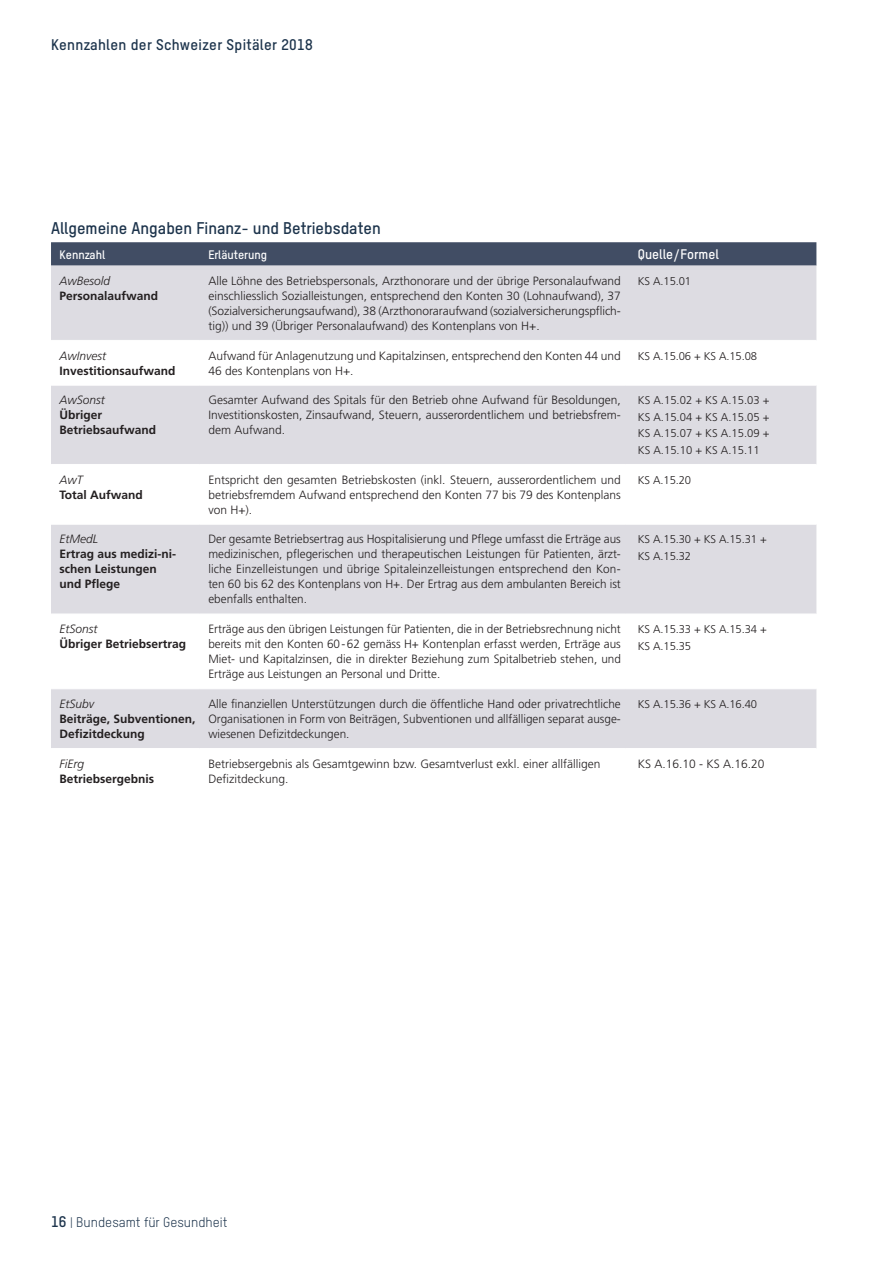
<style>
.page{position:relative;width:893px;height:1263px;background:#fff}
.page>*{position:absolute;margin:0;border:0;box-sizing:border-box;transform-origin:0 0}
.t1{font:16.5px "T Star Bold";color:#1d344c}
.t2{font:15px "T Star Bold";letter-spacing:.02em;color:#1d344c}
.t3{font:13.5px "T Star Regular";color:#1d344c}
.t4{font:13.5px "T Star Bold";color:#fff}
.t5{font:300 12px/15px "Frutiger";color:#231f20;text-align:justify}
.t6{font:700 12px/15px "Frutiger";color:#231f20}
.t7{font:italic 300 12px "Frutiger";color:#231f20}
.t8{font:12px "T Star Bold";color:#fff}
.t9{font:300 11.25px/16.5px "Frutiger";letter-spacing:-.01em;color:#231f20}
.s1{font-family:"T Star Bold";font-size:15px}
</style>
<div class="page">
<svg style="left:51px;top:242px;width:765px;height:24px;background:#475268"></svg>
<svg style="left:51px;top:266px;width:765px;height:482px;fill:#dddce2"></svg>
<hr style="left:51px;top:340px;width:149px;height:1px;background:#fff">
<hr style="left:200px;top:340px;width:425px;height:1px;background:#fff">
<hr style="left:625px;top:340px;width:191px;height:1px;background:#fff">
<hr style="left:51px;top:385px;width:149px;height:1px;background:#fff">
<hr style="left:200px;top:385px;width:425px;height:1px;background:#fff">
<hr style="left:625px;top:385px;width:191px;height:1px;background:#fff">
<hr style="left:51px;top:464px;width:149px;height:1px;background:#fff">
<hr style="left:200px;top:464px;width:425px;height:1px;background:#fff">
<hr style="left:625px;top:464px;width:191px;height:1px;background:#fff">
<hr style="left:51px;top:524px;width:149px;height:1px;background:#fff">
<hr style="left:200px;top:524px;width:425px;height:1px;background:#fff">
<hr style="left:625px;top:524px;width:191px;height:1px;background:#fff">
<hr style="left:51px;top:613px;width:149px;height:1px;background:#fff">
<hr style="left:200px;top:613px;width:425px;height:1px;background:#fff">
<hr style="left:625px;top:613px;width:191px;height:1px;background:#fff">
<hr style="left:51px;top:688px;width:149px;height:1px;background:#fff">
<hr style="left:200px;top:688px;width:425px;height:1px;background:#fff">
<hr style="left:625px;top:688px;width:191px;height:1px;background:#fff">
<p class="t2" style="left:51px;top:35px;width:263px">Kennzahlen der Schweizer Spitäler 2018</p>
<h1 class="t1" style="left:51px;top:218px;width:331px">Allgemeine Angaben Finanz- und Betriebsdaten</h1>
<p class="t8" style="left:60px;top:248px;width:47px">Kennzahl</p>
<p class="t8" style="left:208px;top:248px;width:60px">Erläuterung</p>
<p class="t4" style="left:638px;top:246px;width:83px">Quelle/Formel</p>
<p class="t7" style="left:60px;top:274px;width:52px">AwBesold</p>
<p class="t6" style="left:60px;top:288px;width:100px">Personalaufwand</p>
<p class="t5" style="left:208px;top:273px;width:414px">Alle Löhne des Betriebspersonals, Arzthonorare und der übrige Personalaufwand einschliesslich Sozialleistungen, entsprechend den Konten 30 (Lohnaufwand), 37 (Sozialversicherungsaufwand), 38 (Arzthonoraraufwand (sozialversicherungspflich&shy;tig)) und 39 (Übriger Personalaufwand) des Kontenplans von H+.</p>
<p class="t9" style="left:638px;top:273px;width:55px">KS A.15.01</p>
<p class="t7" style="left:60px;top:349px;width:48px">AwInvest</p>
<p class="t6" style="left:60px;top:363px;width:118px">Investitionsaufwand</p>
<p class="t7" style="left:60px;top:393px;width:47px">AwSonst</p>
<p class="t6" style="left:60px;top:407px;width:98px">Übriger<br>Betriebsaufwand</p>
<p class="t7" style="left:60px;top:473px;width:25px">AwT</p>
<p class="t6" style="left:60px;top:487px;width:85px">Total Aufwand</p>
<p class="t7" style="left:60px;top:532px;width:40px">EtMedL</p>
<p class="t6" style="left:60px;top:547px;width:118px">Ertrag aus medizi-ni&shy;schen Leistungen und Pflege</p>
<p class="t7" style="left:60px;top:622px;width:40px">EtSonst</p>
<p class="t6" style="left:60px;top:636px;width:128px">Übriger Betriebsertrag</p>
<p class="t7" style="left:60px;top:697px;width:36px">EtSubv</p>
<p class="t6" style="left:60px;top:711px;width:138px">Beiträge, Subventionen,<br>Defizitdeckung</p>
<p class="t7" style="left:60px;top:757px;width:26px">FiErg</p>
<p class="t6" style="left:60px;top:771px;width:96px">Betriebsergebnis</p>
<p class="t5" style="left:208px;top:348px;width:414px">Aufwand für Anlagenutzung und Kapitalzinsen, entsprechend den Konten 44 und<br>46 des Kontenplans von H+.</p>
<p class="t9" style="left:638px;top:347px;width:121px">KS A.15.06 + KS A.15.08</p>
<p class="t5" style="left:208px;top:393px;width:414px">Gesamter Aufwand des Spitals für den Betrieb ohne Aufwand für Besoldungen, Investitionskosten, Zinsaufwand, Steuern, ausserordentlichem und betriebsfrem&shy;dem Aufwand.</p>
<p class="t9" style="left:638px;top:392px;width:133px;text-align:justify">KS A.15.02 + KS A.15.03 + KS A.15.04 + KS A.15.05 + KS A.15.07 + KS A.15.09 + KS A.15.10 + KS A.15.11</p>
<p class="t5" style="left:208px;top:472px;width:414px">Entspricht den gesamten Betriebskosten (inkl. Steuern, ausserordentlichem und betriebsfremdem Aufwand entsprechend den Konten 77 bis 79 des Kontenplans von H+).</p>
<p class="t9" style="left:638px;top:471px;width:55px">KS A.15.20</p>
<p class="t5" style="left:208px;top:532px;width:414px">Der gesamte Betriebsertrag aus Hospitalisierung und Pflege umfasst die Erträge aus medizinischen, pflegerischen und therapeutischen Leistungen für Patienten, ärzt&shy;liche Einzelleistungen und übrige Spitaleinzelleistungen entsprechend den Kon&shy;ten 60 bis 62 des Kontenplans von H+. Der Ertrag aus dem ambulanten Bereich ist ebenfalls enthalten.</p>
<p class="t9" style="left:638px;top:531px;width:130px">KS A.15.30 + KS A.15.31 +<br>KS A.15.32</p>
<p class="t5" style="left:208px;top:621px;width:414px">Erträge aus den übrigen Leistungen für Patienten, die in der Betriebsrechnung nicht bereits mit den Konten 60-62 gemäss H+ Kontenplan erfasst werden, Erträge aus Miet- und Kapitalzinsen, die in direkter Beziehung zum Spitalbetrieb stehen, und Erträge aus Leistungen an Personal und Dritte.</p>
<p class="t9" style="left:638px;top:621px;width:130px">KS A.15.33 + KS A.15.34 +<br>KS A.15.35</p>
<p class="t5" style="left:208px;top:696px;width:414px">Alle finanziellen Unterstützungen durch die öffentliche Hand oder privatrechtliche Organisationen in Form von Beiträgen, Subventionen und allfälligen separat ausge&shy;wiesenen Defizitdeckungen.</p>
<p class="t9" style="left:638px;top:696px;width:121px">KS A.15.36 + KS A.16.40</p>
<p class="t5" style="left:208px;top:756px;width:394px">Betriebsergebnis als Gesamtgewinn bzw. Gesamtverlust exkl. einer allfälligen<br>Defizitdeckung.</p>
<p class="t5" style="left:638px;top:756px;width:128px">KS A.16.10 - KS A.16.20</p>
<p class="t3" style="left:51px;top:1214px;width:178px"><span class="s1">16</span> | Bundesamt für Gesundheit</p>
</div>
